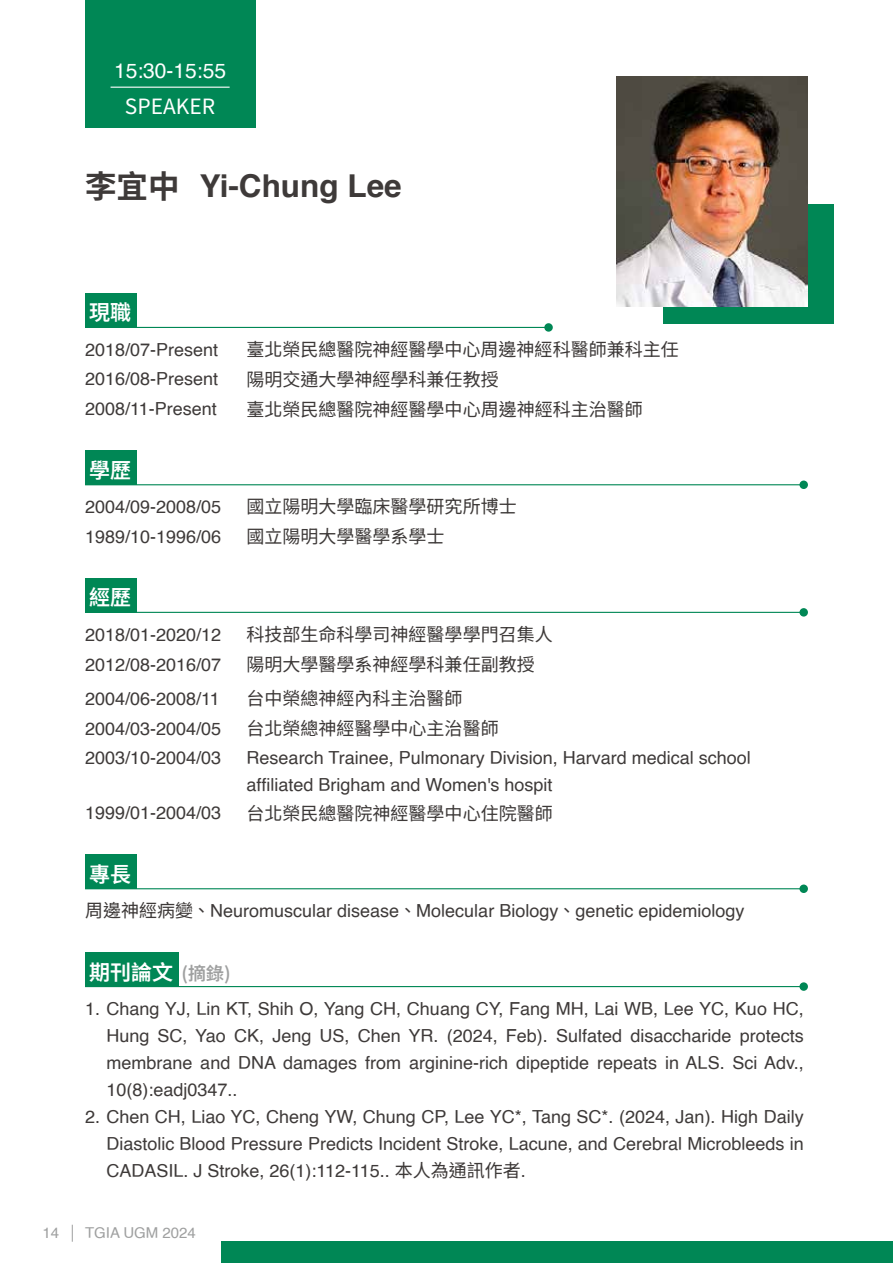
<style>
.page{position:relative;width:893px;height:1263px;background:#fff}
.page>*{position:absolute;margin:0;border:0;box-sizing:border-box;transform-origin:0 0}
.t1{font:700 31.5px "Helvetica";color:#3e3a39}
.t2{font:600 21px "Noto Sans TC";color:#fff}
.t3{font:21px "Helvetica";color:#fff}
.t4{font:21px "Noto Sans TC";color:#fff}
.t5{font:18px/27px "Helvetica";color:#3e3a39;text-align:justify}
.t6{font:18px "Noto Sans TC";color:#3e3a39}
.t7{font:15px "Helvetica";color:#9fa0a0}
.s1{font-family:"Noto Sans TC"}
.s2{font-size:18px;color:#9fa0a0}
</style>
<div class="page">
<div style="left:85px;top:0;width:170px;height:128px;background:#008755"></div>
<div style="left:85px;top:293px;width:51px;height:34px;background:#008755"></div>
<div style="left:85px;top:451px;width:51px;height:34px;background:#008755"></div>
<div style="left:85px;top:578px;width:51px;height:34px;background:#008755"></div>
<div style="left:85px;top:855px;width:51px;height:34px;background:#008755"></div>
<div style="left:85px;top:952px;width:94px;height:34px;background:#008755"></div>
<hr style="left:85px;top:327px;width:464px;height:1px;background:#008755">
<div style="left:544px;top:323px;width:9px;height:9px;background:#008755;border-radius:50%"></div>
<hr style="left:85px;top:484px;width:719px;height:1px;background:#008755">
<div style="left:799px;top:480px;width:9px;height:9px;background:#008755;border-radius:50%"></div>
<hr style="left:85px;top:612px;width:719px;height:1px;background:#008755">
<div style="left:799px;top:608px;width:9px;height:9px;background:#008755;border-radius:50%"></div>
<hr style="left:85px;top:888px;width:719px;height:1px;background:#008755">
<div style="left:799px;top:884px;width:9px;height:9px;background:#008755;border-radius:50%"></div>
<hr style="left:85px;top:986px;width:719px;height:1px;background:#008755">
<div style="left:799px;top:982px;width:9px;height:9px;background:#008755;border-radius:50%"></div>
<div style="left:663px;top:204px;width:170px;height:119px;background:#008755"></div>
<div style="left:221px;top:1242px;width:672px;height:21px;background:#008755"></div>
<svg style="left:72px;top:1225px;width:1px;height:17px"></svg>
<img style="left:617px;top:77px;width:191px;height:229px">
<hr style="left:111px;top:87px;width:119px;height:1px;background:#fff">
<p class="t3" style="left:114px;top:54px;width:114px">15:30-15:55</p>
<p class="t4" style="left:125px;top:95px;width:92px">SPEAKER</p>
<h1 class="t1" style="left:85px;top:161px;width:318px"><span class="s1">李宜中</span> Yi-Chung Lee</h1>
<p class="t2" style="left:89px;top:301px;width:44px">現職</p>
<p class="t5" style="left:85px;top:336px;width:135px">2018/07-Present</p>
<p class="t6" style="left:247px;top:339px;width:433px">臺北榮民總醫院神經醫學中心周邊神經科醫師兼科主任</p>
<p class="t5" style="left:85px;top:366px;width:135px">2016/08-Present</p>
<p class="t6" style="left:247px;top:369px;width:253px">陽明交通大學神經學科兼任教授</p>
<p class="t5" style="left:85px;top:396px;width:133px">2008/11-Present</p>
<p class="t6" style="left:247px;top:399px;width:397px">臺北榮民總醫院神經醫學中心周邊神經科主治醫師</p>
<p class="t2" style="left:89px;top:458px;width:44px">學歷</p>
<p class="t5" style="left:85px;top:494px;width:138px">2004/09-2008/05</p>
<p class="t6" style="left:247px;top:497px;width:271px">國立陽明大學臨床醫學研究所博士</p>
<p class="t5" style="left:85px;top:523px;width:138px">1989/10-1996/06</p>
<p class="t6" style="left:247px;top:526px;width:199px">國立陽明大學醫學系學士</p>
<p class="t2" style="left:89px;top:586px;width:44px">經歷</p>
<p class="t5" style="left:85px;top:622px;width:138px">2018/01-2020/12</p>
<p class="t6" style="left:247px;top:624px;width:307px">科技部生命科學司神經醫學學門召集人</p>
<p class="t5" style="left:85px;top:651px;width:138px">2012/08-2016/07</p>
<p class="t6" style="left:247px;top:654px;width:289px">陽明大學醫學系神經學科兼任副教授</p>
<p class="t5" style="left:85px;top:685px;width:136px">2004/06-2008/11</p>
<p class="t6" style="left:247px;top:688px;width:217px">台中榮總神經內科主治醫師</p>
<p class="t5" style="left:85px;top:715px;width:138px">2004/03-2004/05</p>
<p class="t6" style="left:247px;top:718px;width:253px">台北榮總神經醫學中心主治醫師</p>
<p class="t5" style="left:85px;top:745px;width:138px">2003/10-2004/03</p>
<p class="t5" style="left:247px;top:745px;width:506px">Research Trainee, Pulmonary Division, Harvard medical school affiliated Brigham and Women's hospit</p>
<p class="t5" style="left:85px;top:800px;width:138px">1999/01-2004/03</p>
<p class="t6" style="left:247px;top:803px;width:307px">台北榮民總醫院神經醫學中心住院醫師</p>
<p class="t2" style="left:89px;top:862px;width:44px">專長</p>
<p class="t5" style="left:85px;top:898px;width:661px"><span class="s1">周邊神經病變 、</span> Neuromuscular disease <span class="s1">、</span> Molecular Biology <span class="s1">、</span> genetic epidemiology</p>
<p class="t2" style="left:89px;top:960px;width:143px">期刊論文 <span class="s2">(摘錄)</span></p>
<p class="t5" style="left:106px;top:995px;width:699px;text-indent:-21px">1. Chang YJ, Lin KT, Shih O, Yang CH, Chuang CY, Fang MH, Lai WB, Lee YC, Kuo HC, Hung SC, Yao CK, Jeng US, Chen YR. (2024, Feb). Sulfated disaccharide protects membrane and DNA damages from arginine-rich dipeptide repeats in ALS. Sci Adv., 10(8):eadj0347..</p>
<p class="t5" style="left:106px;top:1103px;width:699px;text-indent:-21px">2. Chen CH, Liao YC, Cheng YW, Chung CP, Lee YC*, Tang SC*. (2024, Jan). High Daily Diastolic Blood Pressure Predicts Incident Stroke, Lacune, and Cerebral Microbleeds in CADASIL. J Stroke, 26(1):112-115.. <span class="s1">本人為通訊作者</span>.</p>
<p class="t7" style="left:43px;top:1221px;width:18px">14</p>
<p class="t7" style="left:85px;top:1221px;width:112px">TGIA UGM 2024</p>
</div>
